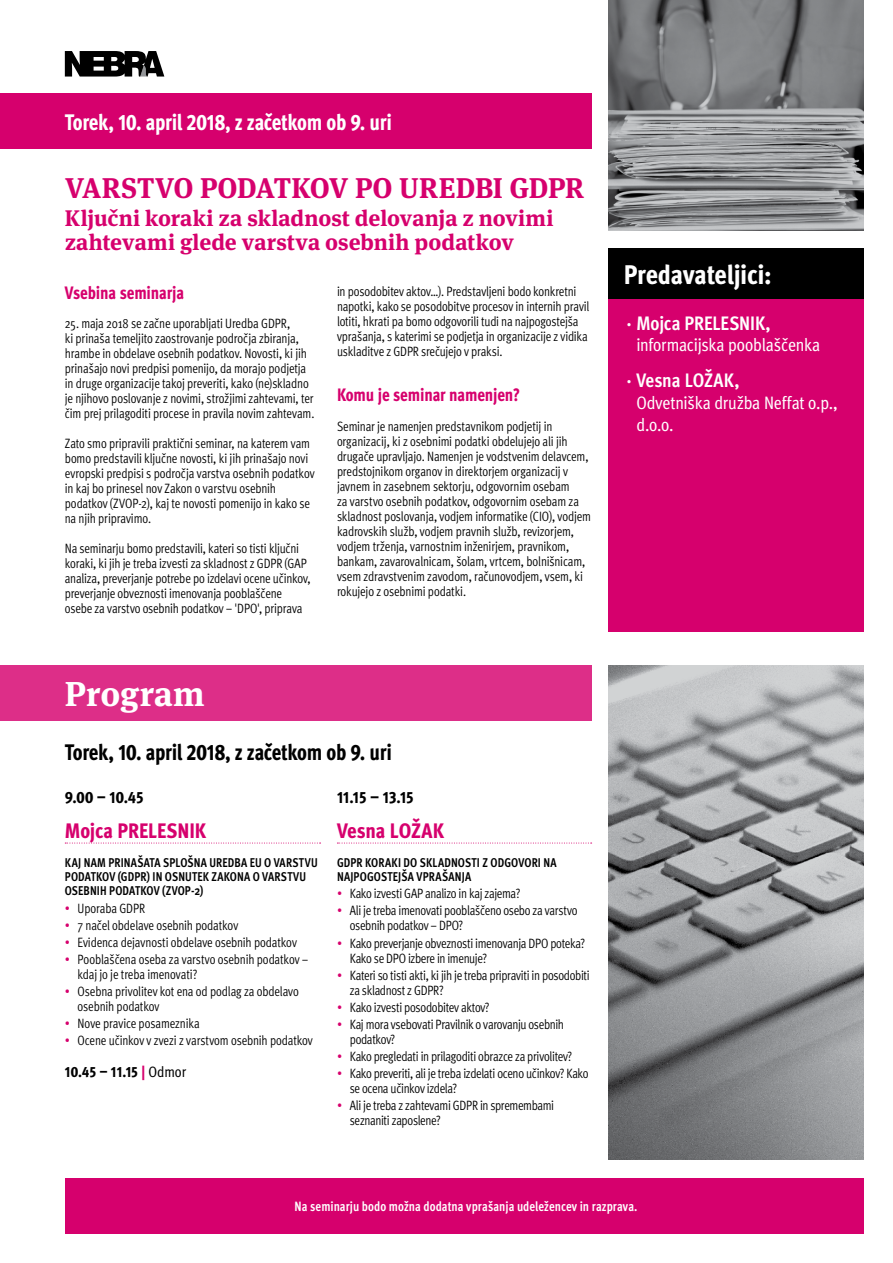
<style>
.page{position:relative;width:893px;height:1263px;background:#fff}
.page>*{position:absolute;margin:0;border:0;box-sizing:border-box;transform-origin:0 0}
.t1{font:700 34.5px "Meta Serif Pro";letter-spacing:.005em;color:#fff}
.t2{font:700 28.5px "Meta Serif Pro";letter-spacing:-.005em;color:#d6006d}
.t3{font:800 condensed 27px "Meta Pro";letter-spacing:-.01em;color:#fff}
.t4{font:700 22.5px/24px "Meta Serif Pro";color:#d6006d}
.t5{font:800 condensed 22.5px "Meta Pro";letter-spacing:-.02em;color:#000;scale:.94 1}
.t6{font:800 condensed 22.5px "Meta Pro";letter-spacing:-.02em;color:#fff;scale:.94 1}
.t7{font:800 condensed 21px "Meta Pro";letter-spacing:-.005em;color:#d6006d}
.t8{font:700 condensed 19.5px "Meta Pro";letter-spacing:-.005em;color:#fff}
.t9{font:condensed 18px/21.6px "Meta Pro";letter-spacing:-.01em;color:#fff}
.t10{font:800 condensed 18px "Meta Pro";letter-spacing:-.01em;color:#d6006d;scale:.94 1}
.t11{font:800 condensed 16.5px "Meta Pro";letter-spacing:-.02em;color:#000}
.t12{font:800 condensed 15px "Meta Pro";letter-spacing:-.01em;color:#000}
.t13{font:13.5px/15px "Meta Pro Cond Norm";letter-spacing:-.015em;color:#000;scale:.94 1}
.t14{font:700 condensed 13.5px "Meta Pro";letter-spacing:.005em;color:#fff;scale:.94 1}
.t15{font:13.5px "Meta Pro Cond Norm";color:#d6006d;scale:.94 1}
.t16{font:700 condensed 12.75px/14.2px "Meta Pro";letter-spacing:.01em;color:#000;scale:.94 1}
.s1{color:#d6006d}
.s2{font-weight:400}
</style>
<div class="page">
<div style="left:608px;top:248px;width:255px;height:383px;background:#d6006d"></div>
<div style="left:608px;top:248px;width:255px;height:51px;background:#000"></div>
<svg style="left:65px;top:843px;width:256px;height:1px"></svg>
<img style="left:608px;top:0;width:255px;height:230px">
<div style="left:0;top:665px;width:591px;height:56px;background:#dd2e88"></div>
<div style="left:65px;top:1178px;width:798px;height:55px;background:#d6006d"></div>
<div style="left:0;top:94px;width:591px;height:55px;background:#d6006d"></div>
<svg style="left:65px;top:51px;width:99px;height:26px;background:#3a3a3a"></svg>
<svg style="left:337px;top:843px;width:255px;height:1px"></svg>
<img style="left:608px;top:665px;width:255px;height:495px">
<h3 class="t6" style="left:65px;top:105px;width:349px">Torek, 10. april 2018, z začetkom ob 9. uri</h3>
<h2 class="t2" style="left:65px;top:165px;width:521px">VARSTVO PODATKOV PO UREDBI GDPR</h2>
<h3 class="t4" style="left:65px;top:205px;width:490px">Ključni koraki za skladnost delovanja z novimi zahtevami glede varstva osebnih podatkov</h3>
<h3 class="t10" style="left:65px;top:279px;width:128px">Vsebina seminarja</h3>
<p class="t13" style="left:65px;top:315px;width:267px">25. maja 2018 se začne uporabljati Uredba GDPR,<br>ki prinaša temeljito zaostrovanje področja zbiranja, hrambe in obdelave osebnih podatkov. Novosti ki, jih prinašajo novi predpisi pomenijo, da morajo podjetja in druge organizacije takoj preveriti, kako (ne)skladno je njihovo poslovanje z novimi, strožjimi zahtevami, ter čim prej prilagoditi procese in pravila novim zahtevam.</p>
<p class="t13" style="left:65px;top:435px;width:267px">Zato smo pripravili praktični seminar, na katerem vam bomo predstavili ključne novosti ki, jih prinašajo novi evropski predpisi s področja varstva osebnih podatkov in kaj bo prinesel nov Zakon o varstvu osebnih podatkov (ZVOP-2 ,) kaj te novosti pomenijo in kako se na njih pripravimo.</p>
<p class="t13" style="left:65px;top:540px;width:263px">Na seminarju bomo predstavili, kateri so tisti ključni koraki ki, jih je treba izvesti za skladnost z GDPR (GAP analiza, preverjanje potrebe po izdelavi ocene učinkov, preverjanje obveznosti imenovanja pooblaščene osebe za varstvo osebnih podatkov – 'DPO,' priprava</p>
<p class="t13" style="left:337px;top:283px;width:270px">in posodobitev aktov…). Predstavljeni bodo konkretni napotki, kako se posodobitve procesov in internih pravil lotiti, hkrati pa bomo odgovorili tudi na najpogostejša vprašanja s, katerimi se podjetja in organizacije z vidika uskladitve z GDPR srečujejo v praksi.</p>
<h3 class="t10" style="left:337px;top:381px;width:196px">Komu je seminar namenjen?</h3>
<p class="t13" style="left:337px;top:417px;width:272px">Seminar je namenjen predstavnikom podjetij in organizacij ki, z osebnimi podatki obdelujejo ali jih drugače upravljajo. Namenjen je vodstvenim delavcem, predstojnikom organov in direktorjem organizacij v javnem in zasebnem sektorju, odgovornim osebam<br>za varstvo osebnih podatkov, odgovornim osebam za skladnost poslovanja, vodjem informatike (CIO ,) vodjem kadrovskih služb, vodjem pravnih služb, revizorjem, vodjem trženja, varnostnim inženirjem, pravnikom, bankam, zavarovalnicam, šolam, vrtcem, bolnišnicam, vsem zdravstvenim zavodom, računovodjem, vsem ki, rokujejo z osebnimi podatki.</p>
<h1 class="t1" style="left:65px;top:667px;width:141px">Program</h1>
<h3 class="t5" style="left:65px;top:735px;width:349px">Torek, 10. april 2018, z začetkom ob 9. uri</h3>
<p class="t11" style="left:65px;top:785px;width:80px">9.00 – 10.45</p>
<h3 class="t7" style="left:65px;top:815px;width:143px">Mojca PRELESNIK</h3>
<p class="t16" style="left:65px;top:855px;width:271px">KAJ NAM PRINAŠATA SPLOŠNA UREDBA EU O VARSTVU<br>PODATKOV (GDPR) IN OSNUTEK ZAKONA O VARSTVU<br>OSEBNIH PODATKOV (ZVOP-2(</p>
<p class="t13" style="left:78px;top:899px;width:73px">Uporaba GDPR</p>
<p class="t15" style="left:65px;top:898px;width:7px">•</p>
<p class="t15" style="left:65px;top:915px;width:7px">•</p>
<p class="t15" style="left:65px;top:932px;width:7px">•</p>
<p class="t13" style="left:78px;top:917px;width:172px">7 načel obdelave osebnih podatkov</p>
<p class="t13" style="left:78px;top:934px;width:235px">Evidenca dejavnosti obdelave osebnih podatkov</p>
<p class="t11" style="left:337px;top:785px;width:78px">11.15 – 13.15</p>
<h3 class="t7" style="left:337px;top:815px;width:109px">Vesna LOŽAK</h3>
<p class="t16" style="left:337px;top:855px;width:235px">GDPR KORAKI DO SKLADNOSTI Z ODGOVORI NA<br>NAJPOGOSTEJŠA VPRAŠANJA</p>
<p class="t13" style="left:350px;top:885px;width:183px">Kako izvesti GAP analizo in kaj zajema?</p>
<p class="t15" style="left:337px;top:884px;width:7px">•</p>
<p class="t15" style="left:337px;top:901px;width:7px">•</p>
<p class="t15" style="left:337px;top:933px;width:7px">•</p>
<p class="t13" style="left:350px;top:902px;width:244px">Ali je treba imenovati pooblaščeno osebo za varstvo</p>
<p class="t13" style="left:350px;top:916px;width:252px;line-height:17.1px">osebnih podatkov – DPO?<br>Kako preverjanje obveznosti imenovanja DPO poteka?</p>
<p class="t15" style="left:65px;top:949px;width:7px">•</p>
<p class="t15" style="left:65px;top:981px;width:7px">•</p>
<p class="t15" style="left:65px;top:1014px;width:7px">•</p>
<p class="t13" style="left:78px;top:951px;width:247px">Pooblaščena oseba za varstvo osebnih podatkov –</p>
<p class="t13" style="left:78px;top:965px;width:237px;line-height:17.1px">kdaj jo je treba imenovati?<br>Osebna privolitev kot ena od podlag za obdelavo</p>
<p class="t13" style="left:78px;top:997px;width:131px;line-height:17.1px">osebnih podatkov<br>Nove pravice posameznika</p>
<p class="t15" style="left:337px;top:965px;width:7px">•</p>
<p class="t15" style="left:337px;top:997px;width:7px">•</p>
<p class="t15" style="left:337px;top:1014px;width:7px">•</p>
<p class="t13" style="left:350px;top:948px;width:257px;line-height:17.1px">Kako se DPO izbere in imenuje?<br>Kateri so tisti akti jihki, je treba pripraviti in posodobiti</p>
<p class="t13" style="left:350px;top:980px;width:150px;line-height:17.1px">za skladnost z GDPR?<br>Kako izvesti posodobitev aktov?</p>
<p class="t13" style="left:350px;top:1016px;width:230px">Kaj mora vsebovati Pravilnik o varovanju osebnih</p>
<p class="t13" style="left:78px;top:1032px;width:252px">Ocene učinkov v zvezi z varstvom osebnih podatkov</p>
<p class="t15" style="left:65px;top:1031px;width:7px">•</p>
<p class="t12" style="left:65px;top:1060px;width:123px">10.45 – 11.15 <span class="s1">|</span> <span class="s2">Odmor</span></p>
<p class="t15" style="left:337px;top:1046px;width:7px">•</p>
<p class="t15" style="left:337px;top:1064px;width:7px">•</p>
<p class="t13" style="left:350px;top:1030px;width:238px;line-height:17.1px">podatkov?<br>Kako pregledati in prilagoditi obrazce za privolitev?</p>
<p class="t13" style="left:350px;top:1065px;width:256px">Kako preveriti, ali je treba izdelati oceno učinkov? Kako</p>
<p class="t15" style="left:337px;top:1096px;width:7px">•</p>
<p class="t13" style="left:350px;top:1079px;width:219px;line-height:17.1px">se ocena učinkov izdela?<br>Ali je treba z zahtevami GDPR in spremembami</p>
<p class="t13" style="left:350px;top:1112px;width:98px">seznaniti zaposlene?</p>
<h3 class="t3" style="left:624px;top:253px;width:149px">Predavateljici:</h3>
<h3 class="t8" style="left:624px;top:308px;width:149px">∙Mojca PRELESNIK,</h3>
<h3 class="t9" style="left:636px;top:333px;width:185px">informacijska pooblaščenka</h3>
<h3 class="t8" style="left:624px;top:366px;width:118px">∙Vesna LOŽAK,</h3>
<h3 class="t9" style="left:636px;top:391px;width:203px">Odvetniška družba Neffat p.o . ,<br>.o.o.d</h3>
<p class="t14" style="left:295px;top:1195px;width:366px">Na seminarju bodo možna dodatna vprašanja udeležencev in razprava.</p>
</div>
